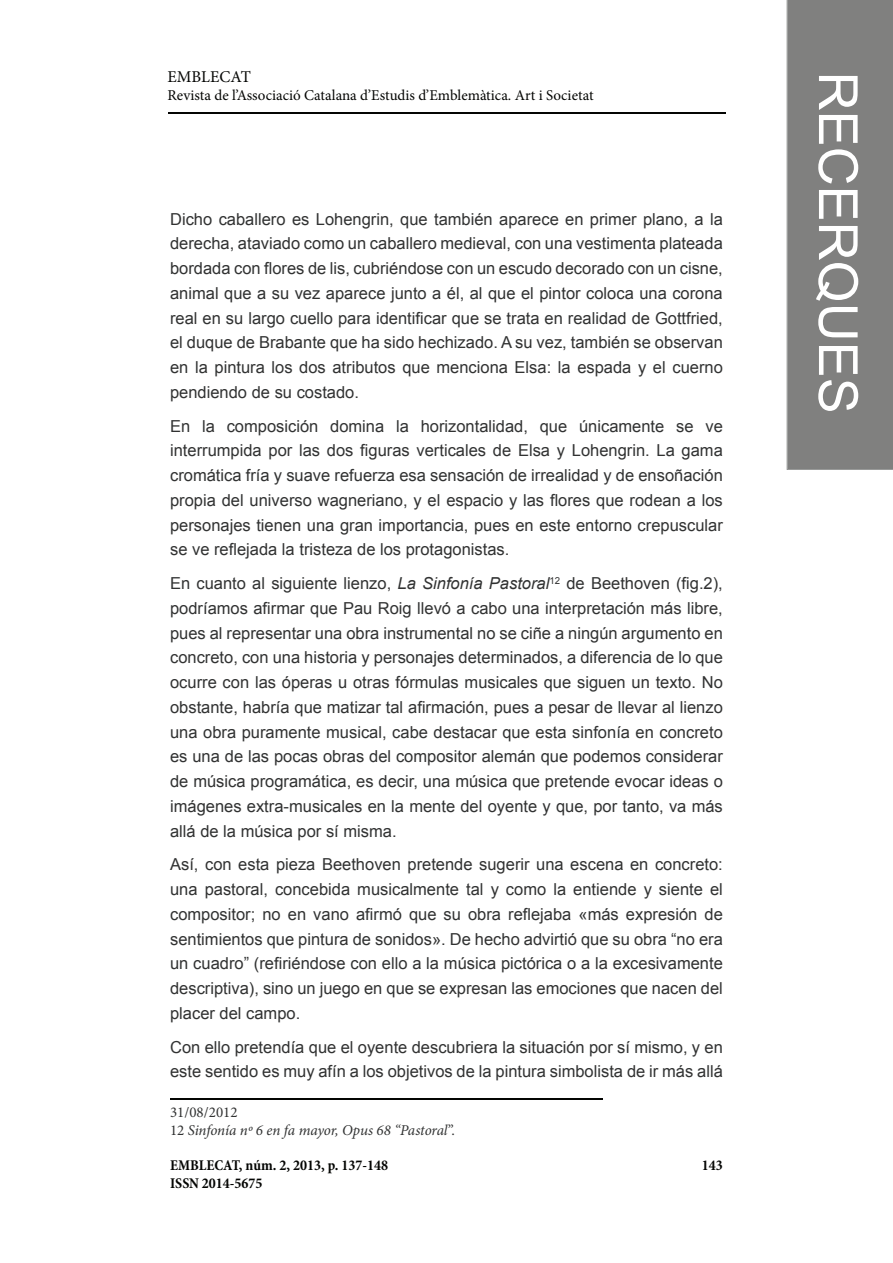
<style>
.page{position:relative;width:893px;height:1263px;background:#fff}
.page>*{position:absolute;margin:0;border:0;box-sizing:border-box;transform-origin:0 0}
.t1{font:54px "Arial";color:#fff}
.t2{font:16.5px/24.8px "Arial";color:#313232;text-align:justify}
.t3{font:16.5px "Minion Pro";color:#040503}
.t4{font:15px "Minion Pro";color:#040503}
.t5{font:italic 15px/18px "Minion Pro";letter-spacing:-.01em;color:#313232}
.t6{font:700 condensed 15px "Minion Pro";color:#040503}
.s1{font-style:italic}
.s2{font-style:normal}
</style>
<div class="page">
<div style="left:787px;top:0;width:106px;height:469px;background:#80807f"></div>
<hr style="left:168px;top:112px;width:557px;height:2px;background:#040503">
<hr style="left:170px;top:1099px;width:432px;height:1px;background:#040503">
<p class="t3" style="left:168px;top:65px;width:85px">EMBLECAT</p>
<p class="t4" style="left:168px;top:85px;width:428px">Revista de l’Associació Catalana d’Estudis d’Emblemàtica. Art i Societat</p>
<p class="t2" style="left:170px;top:207px;width:554px">Dicho caballero es Lohengrin, que también aparece en primer plano, a la derecha, ataviado como un caballero medieval, con una vestimenta plateada bordada con flores de lis, cubriéndose con un escudo decorado con un cisne, animal que a su vez aparece junto a él, al que el pintor coloca una corona real en su largo cuello para identificar que se trata en realidad de Gottfried, el duque de Brabante que ha sido hechizado. A su vez, también se observan en la pintura los dos atributos que menciona Elsa: la espada y el cuerno pendiendo de su costado.</p>
<p class="t2" style="left:170px;top:414px;width:554px">En la composición domina la horizontalidad, que únicamente se ve interrumpida por las dos figuras verticales de Elsa y Lohengrin. La gama cromática fría y suave refuerza esa sensación de irrealidad y de ensoñación propia del universo wagneriano, y el espacio y las flores que rodean a los personajes tienen una gran importancia, pues en este entorno crepuscular se ve reflejada la tristeza de los protagonistas.</p>
<p class="t2" style="left:170px;top:571px;width:554px">En cuanto al siguiente lienzo, <span class="s1">La Sinfonía Pastoral</span><sup>12</sup> de Beethoven (fig.2), podríamos afirmar que Pau Roig llevó a cabo una interpretación más libre, pues al representar una obra instrumental no se ciñe a ningún argumento en concreto, con una historia y personajes determinados, a diferencia de lo que ocurre con las óperas u otras fórmulas musicales que siguen un texto. No obstante, habría que matizar tal afirmación, pues a pesar de llevar al lienzo una obra puramente musical, cabe destacar que esta sinfonía en concreto es una de las pocas obras del compositor alemán que podemos considerar de música programática, es decir, una música que pretende evocar ideas o imágenes extra-musicales en la mente del oyente y que, por tanto, va más allá de la música por sí misma.</p>
<p class="t2" style="left:170px;top:852px;width:554px">Así, con esta pieza Beethoven pretende sugerir una escena en concreto: una pastoral, concebida musicalmente tal y como la entiende y siente el compositor; no en vano afirmó que su obra reflejaba «más expresión de sentimientos que pintura de sonidos». De hecho advirtió que su obra “no era un cuadro” (refiriéndose con ello a la música pictórica o a la excesivamente descriptiva), sino un juego en que se expresan las emociones que nacen del placer del campo.</p>
<p class="t2" style="left:170px;top:1035px;width:554px">Con ello pretendía que el oyente descubriera la situación por sí mismo, y en este sentido es muy afín a los objetivos de la pintura simbolista de ir más allá</p>
<p class="t5" style="left:170px;top:1103px;width:286px"><span class="s2">31/08/2012<br>12</span> Sinfonía nº 6 en fa mayor, Opus 68 “Pastoral<span class="s2">”.</span></p>
<p class="t6" style="left:170px;top:1155px;width:220px">EMBLECAT, núm. 2, 2013, p. 137-148</p>
<p class="t6" style="left:702px;top:1155px;width:22px">143</p>
<p class="t6" style="left:170px;top:1173px;width:94px">ISSN 2014-5675</p>
<h1 class="t1" style="left:873px;top:72px;width:344px;rotate:90deg">RECERQUES</h1>
</div>
